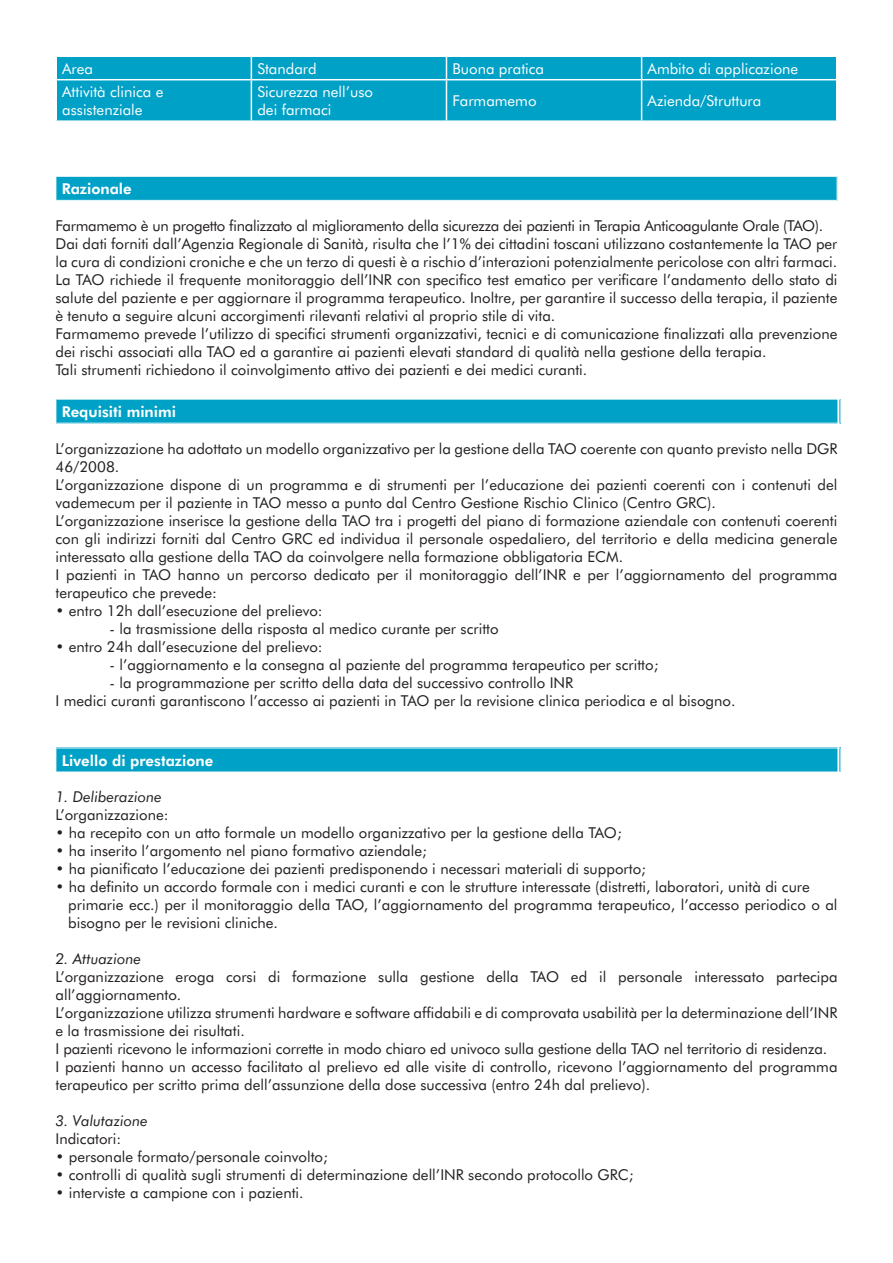
<style>
.page{position:relative;width:893px;height:1263px;background:#fff}
.page>*{position:absolute;margin:0;border:0;box-sizing:border-box;transform-origin:0 0}
.t1{font:15px/18px "Futura BT";color:#231f20}
.t2{font:15px/18px "Futura BT";color:#fff}
.t3{font:800 15px "Futura BT";color:#fff}
.t4{font:italic 15px "Futura BT";color:#231f20}
</style>
<div class="page">
<div style="left:57px;top:57px;width:779px;height:63px;background:#00a1c7"></div>
<svg style="left:251px;top:57px;width:1px;height:22px"></svg>
<svg style="left:446px;top:57px;width:1px;height:22px"></svg>
<svg style="left:641px;top:57px;width:1px;height:22px"></svg>
<hr style="left:56px;top:79px;width:195px;height:1px;background:#fff">
<hr style="left:251px;top:79px;width:195px;height:1px;background:#fff">
<hr style="left:251px;top:80px;width:1px;height:40px;background:#fff">
<hr style="left:446px;top:79px;width:196px;height:1px;background:#fff">
<hr style="left:446px;top:80px;width:1px;height:40px;background:#fff">
<hr style="left:642px;top:79px;width:195px;height:1px;background:#fff">
<hr style="left:641px;top:80px;width:1px;height:40px;background:#fff">
<div style="left:56px;top:176px;width:781px;height:24px;background:#00a1c7"></div>
<hr style="left:56px;top:176px;width:781px;height:1px;background:#fff">
<div style="left:56px;top:399px;width:784px;height:24px;background:#00a1c7"></div>
<hr style="left:56px;top:399px;width:784px;height:1px;background:#fff">
<svg style="left:840px;top:399px;width:1px;height:24px"></svg>
<div style="left:56px;top:748px;width:784px;height:24px;background:#00a1c7"></div>
<hr style="left:56px;top:748px;width:784px;height:1px;background:#fff">
<svg style="left:840px;top:748px;width:1px;height:24px"></svg>
<p class="t2" style="left:62px;top:59px;width:32px">Area</p>
<p class="t2" style="left:257px;top:59px;width:61px">Standard</p>
<p class="t2" style="left:452px;top:59px;width:93px">Buona pratica</p>
<p class="t2" style="left:648px;top:59px;width:152px">Ambito di applicazione</p>
<p class="t2" style="left:62px;top:83px;width:103px">Attività clinica e assistenziale</p>
<p class="t2" style="left:257px;top:83px;width:117px">Sicurezza nell’uso dei farmaci</p>
<p class="t2" style="left:452px;top:92px;width:86px">Farmamemo</p>
<p class="t2" style="left:648px;top:92px;width:115px">Azienda/Struttura</p>
<p class="t3" style="left:62px;top:180px;width:71px">Razionale</p>
<p class="t1" style="left:56px;top:216px;width:784px">Farmamemo è un progetto finalizzato al miglioramento della sicurezza dei pazienti in Terapia Anticoagulante Orale (TAO).<br>Dai dati forniti dall’Agenzia Regionale di Sanità, risulta che l’1% dei cittadini toscani utilizzano costantemente la TAO per la cura di condizioni croniche e che un terzo di questi è a rischio d’interazioni potenzialmente pericolose con altri farmaci.<br>La TAO richiede il frequente monitoraggio dell’INR con specifico test ematico per verificare l’andamento dello stato di salute del paziente e per aggiornare il programma terapeutico. Inoltre, per garantire il successo della terapia, il paziente è tenuto a seguire alcuni accorgimenti rilevanti relativi al proprio stile di vita.<br>Farmamemo prevede l’utilizzo di specifici strumenti organizzativi, tecnici e di comunicazione finalizzati alla prevenzione dei rischi associati alla TAO ed a garantire ai pazienti elevati standard di qualità nella gestione della terapia.<br>Tali strumenti richiedono il coinvolgimento attivo dei pazienti e dei medici curanti.</p>
<p class="t3" style="left:62px;top:403px;width:116px">Requisiti minimi</p>
<p class="t1" style="left:56px;top:439px;width:783px">L’organizzazione ha adottato un modello organizzativo per la gestione della TAO coerente con quanto previsto nella DGR 46/2008.<br>L’organizzazione dispone di un programma e di strumenti per l’educazione dei pazienti coerenti con i contenuti del vademecum per il paziente in TAO messo a punto dal Centro Gestione Rischio Clinico (Centro GRC).<br>L’organizzazione inserisce la gestione della TAO tra i progetti del piano di formazione aziendale con contenuti coerenti con gli indirizzi forniti dal Centro GRC ed individua il personale ospedaliero, del territorio e della medicina generale interessato alla gestione della TAO da coinvolgere nella formazione obbligatoria ECM.<br>I pazienti in TAO hanno un percorso dedicato per il monitoraggio dell’INR e per l’aggiornamento del programma terapeutico che prevede:</p>
<p class="t1" style="left:56px;top:601px;width:269px">• entro 12h dall’esecuzione del prelievo:</p>
<p class="t1" style="left:110px;top:619px;width:391px">- la trasmissione della risposta al medico curante per scritto</p>
<p class="t1" style="left:56px;top:637px;width:269px">• entro 24h dall’esecuzione del prelievo:</p>
<p class="t1" style="left:110px;top:655px;width:550px">- l’aggiornamento e la consegna al paziente del programma terapeutico per scritto;</p>
<p class="t1" style="left:56px;top:673px;width:681px;text-indent:54px">- la programmazione per scritto della data del successivo controllo INR<br>I medici curanti garantiscono l’accesso ai pazienti in TAO per la revisione clinica periodica e al bisogno.</p>
<p class="t3" style="left:62px;top:751px;width:153px">Livello di prestazione</p>
<p class="t4" style="left:56px;top:788px;width:108px">1. Deliberazione</p>
<p class="t1" style="left:56px;top:806px;width:115px">L’organizzazione:</p>
<p class="t1" style="left:56px;top:824px;width:568px">• ha recepito con un atto formale un modello organizzativo per la gestione della TAO;</p>
<p class="t1" style="left:56px;top:842px;width:373px">• ha inserito l’argomento nel piano formativo aziendale;</p>
<p class="t1" style="left:56px;top:860px;width:592px">• ha pianificato l’educazione dei pazienti predisponendo i necessari materiali di supporto;</p>
<p class="t1" style="left:68px;top:878px;width:771px;text-indent:-13px">• ha definito un accordo formale con i medici curanti e con le strutture interessate (distretti, laboratori, unità di cure primarie ecc.) per il monitoraggio della TAO, l’aggiornamento del programma terapeutico, l’accesso periodico o al bisogno per le revisioni cliniche.</p>
<p class="t4" style="left:56px;top:950px;width:87px">2. Attuazione</p>
<p class="t1" style="left:56px;top:968px;width:783px">L’organizzazione eroga corsi di formazione sulla gestione della TAO ed il personale interessato partecipa all’aggiornamento.<br>L’organizzazione utilizza strumenti hardware e software affidabili e di comprovata usabilità per la determinazione dell’INR e la trasmissione dei risultati.<br>I pazienti ricevono le informazioni corrette in modo chiaro ed univoco sulla gestione della TAO nel territorio di residenza.<br>I pazienti hanno un accesso facilitato al prelievo ed alle visite di controllo, ricevono l’aggiornamento del programma terapeutico per scritto prima dell’assunzione della dose successiva (entro 24h dal prelievo).</p>
<p class="t4" style="left:56px;top:1112px;width:94px">3. Valutazione</p>
<p class="t1" style="left:56px;top:1130px;width:67px">Indicatori:</p>
<p class="t1" style="left:56px;top:1148px;width:274px">• personale formato/personale coinvolto;</p>
<p class="t1" style="left:56px;top:1166px;width:580px">• controlli di qualità sugli strumenti di determinazione dell’INR secondo protocollo GRC;</p>
<p class="t1" style="left:56px;top:1184px;width:250px">• interviste a campione con i pazienti.</p>
</div>
